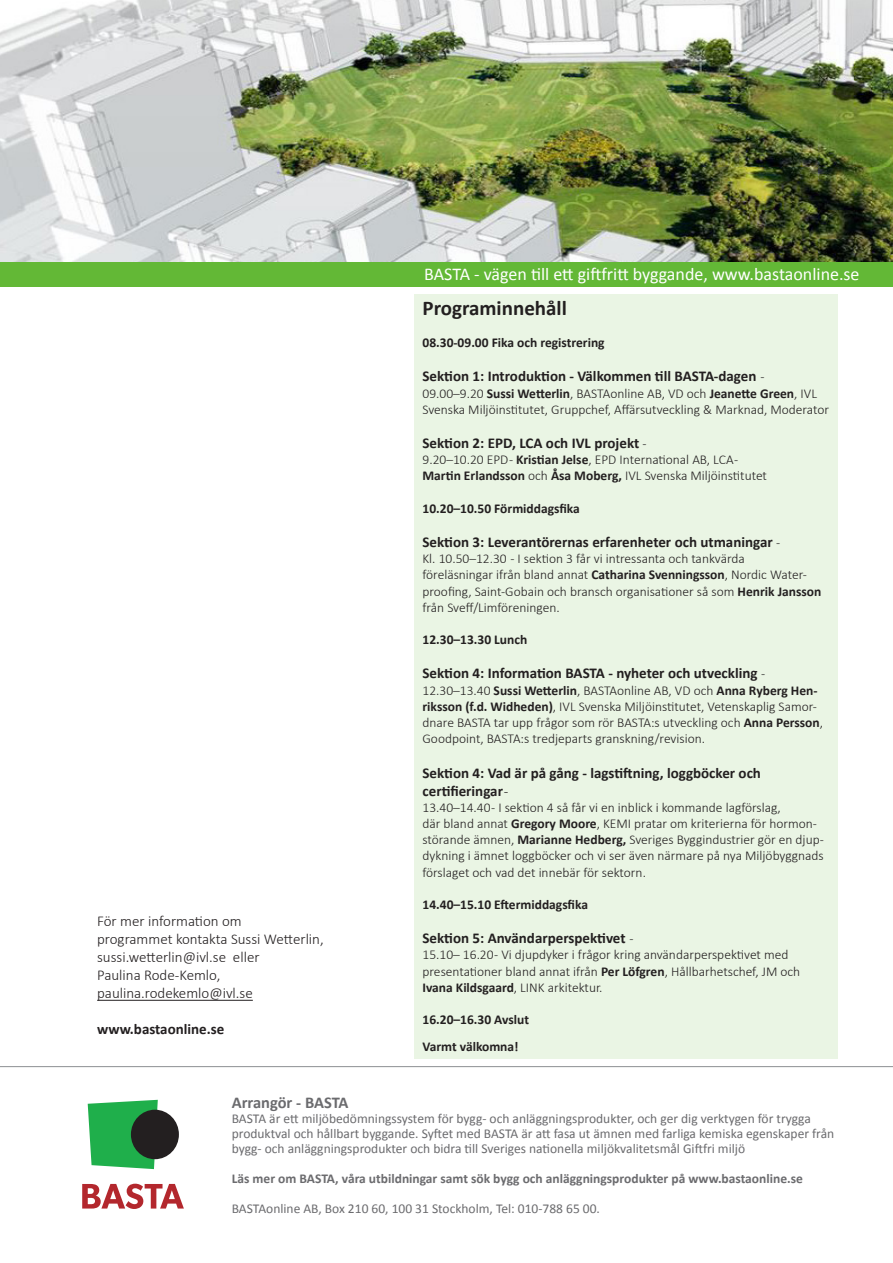
<style>
.page{position:relative;width:893px;height:1263px;background:#fff}
.page>*{position:absolute;margin:0;border:0;box-sizing:border-box;transform-origin:0 0}
.t1{font:700 21px "Calibri";color:#231f20}
.t2{font:18px "Calibri";color:#fff}
.t3{font:700 16.5px "Calibri";color:#6b6b6e}
.t4{font:700 15px "Calibri";color:#231f20}
.t5{font:300 15px/18px "Calibri";color:#231f20}
.t6{font:300 13.5px/16.2px "Calibri";color:#231f20}
.t7{font:13.5px/15px "Calibri";color:#6b6b6e}
.t8{font:700 13.5px "Calibri";color:#231f20}
.t9{font:700 13.5px "Calibri";color:#6b6b6e}
.s1{font-weight:300;font-size:13.5px}
.s2{font-weight:700}
.s3{font-weight:300}
</style>
<div class="page">
<div style="left:0;top:261px;width:893px;height:26px;background:#63b836"></div>
<hr style="left:0;top:1066px;width:893px;height:1px;background:#8d8f92">
<img style="left:0;top:0;width:893px;height:261px">
<svg style="left:88px;top:1100px;width:70px;height:69px;background:#36b65d"></svg>
<div style="left:131px;top:1110px;width:48px;height:49px;background:#231f20;border-radius:50%"></div>
<svg style="left:82px;top:1184px;width:102px;height:25px"></svg>
<div style="left:414px;top:295px;width:423px;height:764px;background:#eaf5e4"></div>
<hr style="left:97px;top:1000px;width:156px;height:1px;background:#231f20">
<p class="t5" style="left:97px;top:912px;width:228px">För mer information om<br>programmet kontakta Sussi Wetterlin, sussi.wetterlin@ivl.se eller<br>Paulina Rode-Kemlo,</p>
<p class="t5" style="left:97px;top:984px;width:157px">paulina.rodekemlo@ivl.se</p>
<p class="t4" style="left:97px;top:1020px;width:129px">www.bastaonline.se</p>
<h2 class="t2" style="left:424px;top:263px;width:437px">BASTA - vägen till ett giftfritt byggande, www.bastaonline.se</h2>
<p class="t1" style="left:422px;top:294px;width:146px">Programinnehåll</p>
<p class="t8" style="left:422px;top:334px;width:184px">08.30-09.00 Fika och registrering</p>
<p class="t4" style="left:422px;top:367px;width:344px">Sektion 1: Introduktion - Välkommen till BASTA-dagen <span class="s1">-</span></p>
<p class="t6" style="left:422px;top:385px;width:408px">09.00–9.20 <span class="s2">Sussi Wetterlin</span>, BASTAonline AB, VD och <span class="s2">Jeanette Green</span>, IVL<br>Svenska Miljöinstitutet, Gruppchef, Affärsutveckling &amp; Marknad, Moderator</p>
<p class="t4" style="left:422px;top:433px;width:225px">Sektion 2: EPD, LCA och IVL projekt <span class="s1">-</span></p>
<p class="t6" style="left:422px;top:451px;width:346px">9.20–10.20 EPD - <span class="s2">Kristian Jelse</span>, EPD International AB, LCA -<br><span class="s2">Martin Erlandsson</span> och <span class="s2">Åsa Moberg,</span> IVL Svenska Miljöinstitutet</p>
<p class="t8" style="left:422px;top:500px;width:159px">10.20–10.50 Förmiddagsfika</p>
<p class="t4" style="left:422px;top:532px;width:359px">Sektion 3: Leverantörernas erfarenheter och utmaningar <span class="s1">-</span></p>
<p class="t6" style="left:422px;top:550px;width:400px">Kl. 10.50–12.30 - I sektion 3 får vi intressanta och tankvärda<br>föreläsningar ifrån bland annat <span class="s2">Catharina Svenningsson</span>, Nordic Water&shy;proofing, Saint-Gobain och bransch organisationer så som <span class="s2">Henrik Jansson </span>från Sveff/Limföreningen.</p>
<p class="t8" style="left:422px;top:631px;width:106px">12.30–13.30 Lunch</p>
<p class="t4" style="left:422px;top:664px;width:344px">Sektion 4: Information BASTA - nyheter och utveckling <span class="s1">-</span></p>
<p class="t6" style="left:422px;top:682px;width:402px">12.30–13.40 <span class="s2">Sussi Wetterlin</span>, BASTAonline AB, VD och <span class="s2">Anna Ryberg Hen&shy;riksson (f.d. Widheden)</span>, IVL Svenska Miljöinstitutet, Vetenskaplig Samor&shy;dnare BASTA tar upp frågor som rör BASTA:s utveckling och <span class="s2">Anna Persson</span>, Goodpoint, BASTA:s tredjeparts granskning/revision.</p>
<p class="t4" style="left:422px;top:763px;width:340px">Sektion 4: Vad är på gång - lagstiftning, loggböcker och</p>
<p class="t4" style="left:422px;top:781px;width:87px">certifieringar <span class="s3">-</span></p>
<p class="t6" style="left:422px;top:799px;width:403px">13.40–14.40 - I sektion 4 så får vi en inblick i kommande lagförslag,<br>där bland annat <span class="s2">Gregory Moore</span>, KEMI pratar om kriterierna för hormon&shy;störande ämnen, <span class="s2">Marianne Hedberg,</span> Sveriges Byggindustrier gör en djup&shy;dykning i ämnet loggböcker och vi ser även närmare på nya Miljöbyggnads förslaget och vad det innebär för sektorn.</p>
<p class="t8" style="left:422px;top:896px;width:167px">14.40–15.10 Eftermiddagsfika</p>
<p class="t4" style="left:422px;top:928px;width:213px">Sektion 5: Användarperspektivet <span class="s1">-</span></p>
<p class="t6" style="left:422px;top:946px;width:379px">15.10– 16.20 - Vi djupdyker i frågor kring användarperspektivet med presentationer bland annat ifrån <span class="s2">Per Löfgren</span>, Hållbarhetschef, JM och<br><span class="s2">Ivana Kildsgaard</span>, LINK arkitektur.</p>
<p class="t8" style="left:422px;top:1011px;width:108px">16.20–16.30 Avslut</p>
<p class="t8" style="left:422px;top:1038px;width:98px">Varmt välkomna!</p>
<p class="t3" style="left:232px;top:1091px;width:118px">Arrangör - BASTA</p>
<p class="t7" style="left:232px;top:1111px;width:604px">BASTA är ett miljöbedömningssystem för bygg- och anläggningsprodukter, och ger dig verktygen för trygga produktval och hållbart byggande. Syftet med BASTA är att fasa ut ämnen med farliga kemiska egenskaper från bygg- och anläggningsprodukter och bidra till Sveriges nationella miljökvalitetsmål Giftfri miljö</p>
<p class="t9" style="left:232px;top:1169px;width:573px">Läs mer om BASTA, våra utbildningar samt sök bygg och anläggningsprodukter på www.bastaonline.se</p>
<p class="t7" style="left:232px;top:1201px;width:370px">BASTAonline AB, Box 210 60, 100 31 Stockholm, Tel: 010-788 65 00.</p>
</div>
